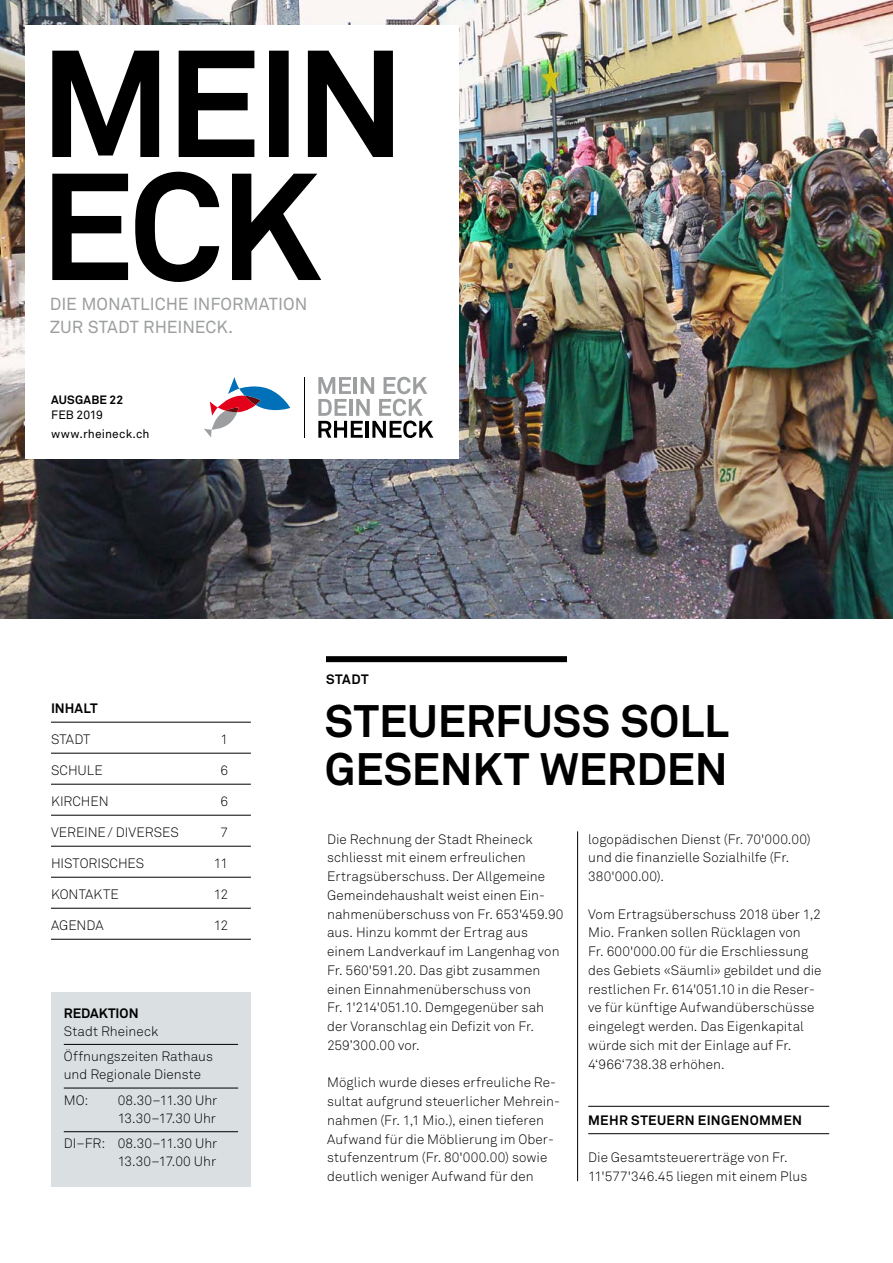
<style>
.page{position:relative;width:893px;height:1263px;background:#fff}
.page>*{position:absolute;margin:0;border:0;box-sizing:border-box;transform-origin:0 0}
.t1{font:700 45px/48px "Akkurat Pro";letter-spacing:-.005em;color:#000}
.t2{font:17.25px/22.5px "Akkurat Pro";color:#9c9e9f}
.t3{font:300 13.5px/18.8px "Akkurat Pro";letter-spacing:.005em;color:#000}
.t4{font:700 13.5px "Akkurat Pro";letter-spacing:.015em;color:#000}
.t5{font:12px/19.2px "Akkurat Pro";letter-spacing:.015em;color:#000}
.t6{font:700 12px "Akkurat Pro";letter-spacing:.015em;color:#000}
</style>
<div class="page">
<img style="left:0;top:0;width:893px;height:619px">
<div style="left:51px;top:992px;width:200px;height:194px;background:#dadfe2"></div>
<hr style="left:64px;top:1044px;width:174px;height:1px;background:#000">
<hr style="left:64px;top:1088px;width:174px;height:1px;background:#000">
<hr style="left:64px;top:1131px;width:174px;height:1px;background:#000">
<div style="left:26px;top:26px;width:433px;height:433px;background:#fff"></div>
<svg style="left:52px;top:51px;width:341px;height:231px"></svg>
<hr style="left:304px;top:377px;width:1px;height:61px;background:#000">
<svg style="left:204px;top:377px;width:86px;height:60px"></svg>
<svg style="left:318px;top:377px;width:115px;height:61px"></svg>
<hr style="left:51px;top:722px;width:200px;height:1px;background:#000">
<hr style="left:51px;top:753px;width:200px;height:1px;background:#000">
<hr style="left:51px;top:784px;width:200px;height:1px;background:#000">
<hr style="left:51px;top:815px;width:200px;height:1px;background:#000">
<hr style="left:51px;top:846px;width:200px;height:1px;background:#000">
<hr style="left:51px;top:877px;width:200px;height:1px;background:#000">
<hr style="left:51px;top:908px;width:200px;height:1px;background:#000">
<hr style="left:51px;top:939px;width:200px;height:1px;background:#000">
<div style="left:326px;top:656px;width:241px;height:6px;background:#000"></div>
<hr style="left:577px;top:831px;width:1px;height:350px;background:#000">
<hr style="left:588px;top:1106px;width:241px;height:1px;background:#000">
<hr style="left:588px;top:1133px;width:241px;height:1px;background:#000">
<p class="t2" style="left:50px;top:294px;width:259px">DIE MONATLICHE INFORMATION<br>ZUR STADT RHEINECK.</p>
<p class="t6" style="left:51px;top:392px;width:73px">AUSGABE 22</p>
<p class="t5" style="left:51px;top:405px;width:100px">FEB 2019 www.rheineck.ch</p>
<p class="t4" style="left:51px;top:700px;width:48px">INHALT</p>
<p class="t3" style="left:51px;top:730px;width:41px">STADT</p>
<p class="t3" style="left:220px;top:730px;width:9px">1</p>
<p class="t3" style="left:51px;top:761px;width:53px">SCHULE</p>
<p class="t3" style="left:220px;top:761px;width:9px">6</p>
<p class="t3" style="left:51px;top:792px;width:59px">KIRCHEN</p>
<p class="t3" style="left:220px;top:792px;width:9px">6</p>
<p class="t3" style="left:51px;top:823px;width:129px">VEREINE/ DIVERSES</p>
<p class="t3" style="left:220px;top:823px;width:9px">7</p>
<p class="t3" style="left:51px;top:854px;width:95px">HISTORISCHES</p>
<p class="t3" style="left:214px;top:854px;width:16px">11</p>
<p class="t3" style="left:51px;top:885px;width:69px">KONTAKTE</p>
<p class="t3" style="left:214px;top:885px;width:16px">12</p>
<p class="t3" style="left:51px;top:916px;width:54px">AGENDA</p>
<p class="t3" style="left:214px;top:916px;width:16px">12</p>
<p class="t4" style="left:64px;top:1004px;width:76px">REDAKTION</p>
<p class="t3" style="left:64px;top:1018px;width:151px;line-height:25.7px">Stadt Rheineck<br>Öffnungszeiten Rathaus</p>
<p class="t3" style="left:64px;top:1062px;width:139px;line-height:25.7px">und Regionale Dienste<br>MO:</p>
<p class="t3" style="left:118px;top:1091px;width:101px;line-height:18px">08.30–11.30 Uhr<br>13.30–17.30 Uhr</p>
<p class="t3" style="left:64px;top:1135px;width:155px;line-height:18px;text-align:right">DI–FR: 08.30–11.30 Uhr<br>13.30–17.00 Uhr</p>
<p class="t4" style="left:326px;top:671px;width:44px">STADT</p>
<h1 class="t1" style="left:325px;top:698px;width:405px">STEUERFUSS SOLL<br>GESENKT WERDEN</h1>
<p class="t3" style="left:327px;top:830px;width:238px">Die Rechnung der Stadt Rheineck schliesst mit einem erfreulichen Ertragsüberschuss. Der Allgemeine Gemeindehaushalt weist einen Ein&shy;nahmenüberschuss von Fr. 653'459.90 aus. Hinzu kommt der Ertrag aus einem Landverkauf im Langenhag von Fr. 560'591.20. Das gibt zusammen einen Einnahmenüberschuss von<br>Fr. 1'214'051.10. Demgegenüber sah der Voranschlag ein Defizit von Fr.<br>259’300.00 vor.</p>
<p class="t3" style="left:327px;top:1073px;width:234px">Möglich wurde dieses erfreuliche Re&shy;sultat aufgrund steuerlicher Mehrein&shy;nahmen (Fr. 1,1 Mio.), einen tieferen Aufwand für die Möblierung im Ober&shy;stufenzentrum (Fr. 80'000.00) sowie deutlich weniger Aufwand für den</p>
<p class="t3" style="left:588px;top:830px;width:224px">logopädischen Dienst (Fr. 70'000.00) und die finanzielle Sozialhilfe (Fr.<br>380'000.00).</p>
<p class="t3" style="left:588px;top:905px;width:235px">Vom Ertragsüberschuss 2018 über 1,2<br>Mio. Franken sollen Rücklagen von<br>Fr. 600'000.00 für die Erschliessung des Gebiets «Säumli» gebildet und die restlichen Fr. 614'051.10 in die Reser&shy;ve für künftige Aufwandüberschüsse eingelegt werden. Das Eigenkapital würde sich mit der Einlage auf Fr.<br>4‘966‘738.38 erhöhen.</p>
<p class="t4" style="left:588px;top:1112px;width:215px">MEHR STEUERN EINGENOMMEN</p>
<p class="t3" style="left:588px;top:1148px;width:220px">Die Gesamtsteuererträge von Fr.<br>11'577'346.45 liegen mit einem Plus</p>
</div>
